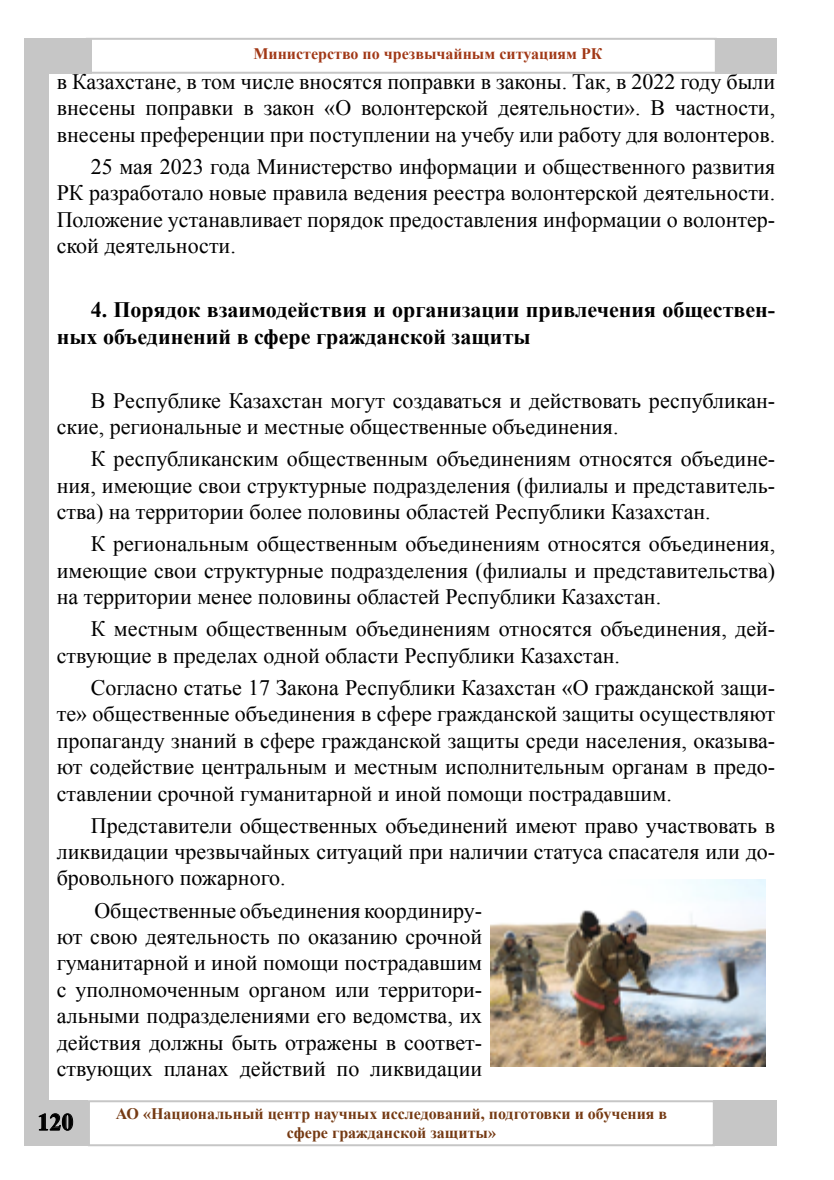
<style>
.page{position:relative;width:834px;height:1180px;background:#fff}
.page>*{position:absolute;margin:0;border:0;box-sizing:border-box;transform-origin:0 0}
.t1{font:24px "Times New Roman KZ Bold";color:#000}
.t2{font:22px/26.4px "Times New Roman";color:#000;text-align:justify}
.t3{font:700 22px/26.4px "Times New Roman";color:#000}
.t4{font:700 16px/19.2px "Times New Roman";color:#753a13;text-align:center}
.t5{font:700 16px "Times New Roman";color:#a13816}
</style>
<div class="page">
<div style="left:25px;top:38px;width:24px;height:1085px;background:#c6c6c6"></div>
<div style="left:49px;top:38px;width:43px;height:36px;background:#c6c6c6"></div>
<div style="left:715px;top:38px;width:62px;height:36px;background:#c6c6c6"></div>
<div style="left:86px;top:38px;width:630px;height:36px;border:2px solid #c6c6c6"></div>
<div style="left:25px;top:1100px;width:63px;height:45px;background:#c6c6c6"></div>
<div style="left:713px;top:1100px;width:64px;height:45px;background:#c6c6c6"></div>
<div style="left:88px;top:1100px;width:626px;height:45px;border:2px solid #c6c6c6"></div>
<svg style="left:39px;top:1113px;width:34px;height:17px"></svg>
<img style="left:490px;top:879px;width:275px;height:187px">
<p class="t5" style="left:253px;top:43px;width:350px">Министерство по чрезвычайным ситуациям РК</p>
<p class="t2" style="left:57px;top:68px;width:720px">в Казахстане, в том числе вносятся поправки в законы. Так, в 2022 году были внесены поправки в закон «О волонтерской деятельности». В частности, внесены преференции при поступлении на учебу или работу для волонтеров.</p>
<p class="t2" style="left:57px;top:153px;width:719px;text-indent:34px">25 мая 2023 года Министерство информации и общественного развития РК разработало новые правила ведения реестра волонтерской деятельности.<br>Положение устанавливает порядок предоставления информации о волонтер&shy;ской деятельности.</p>
<p class="t3" style="left:57px;top:296px;width:719px;text-indent:34px">4. Порядок взаимодействия и организации привлечения обществен&shy;ных объединений в сфере гражданской защиты</p>
<p class="t2" style="left:57px;top:386px;width:720px;text-indent:34px">В Республике Казахстан могут создаваться и действовать республикан&shy;ские, региональные и местные общественные объединения.</p>
<p class="t2" style="left:57px;top:445px;width:720px;text-indent:34px">К республиканским общественным объединениям относятся объедине&shy;ния, имеющие свои структурные подразделения (филиалы и представитель&shy;ства) на территории более половины областей Республики Казахстан.</p>
<p class="t2" style="left:57px;top:530px;width:720px;text-indent:34px">К региональным общественным объединениям относятся объединения, имеющие свои структурные подразделения (филиалы и представительства) на территории менее половины областей Республики Казахстан.</p>
<p class="t2" style="left:57px;top:615px;width:720px;text-indent:34px">К местным общественным объединениям относятся объединения, дей&shy;ствующие в пределах одной области Республики Казахстан.</p>
<p class="t2" style="left:57px;top:673px;width:720px;text-indent:34px">Согласно статье 17 Закона Республики Казахстан «О гражданской защи&shy;те» общественные объединения в сфере гражданской защиты осуществляют пропаганду знаний в сфере гражданской защиты среди населения, оказыва&shy;ют содействие центральным и местным исполнительным органам в предо&shy;ставлении срочной гуманитарной и иной помощи пострадавшим.</p>
<p class="t2" style="left:57px;top:811px;width:720px;text-indent:34px">Представители общественных объединений имеют право участвовать в ликвидации чрезвычайных ситуаций при наличии статуса спасателя или до&shy;бровольного пожарного.</p>
<p class="t2" style="left:57px;top:896px;width:427px;text-indent:38px">Общественные объединения координиру&shy;ют свою деятельность по оказанию срочной гуманитарной и иной помощи пострадавшим с уполномоченным органом или территори&shy;альными подразделениями его ведомства, их действия должны быть отражены в соответ&shy;ствующих планах действий по ликвидации</p>
<p class="t1" style="left:37px;top:1105px;width:37px">120</p>
<p class="t4" style="left:116px;top:1103px;width:553px">АО «Национальный центр научных исследований, подготовки и обучения в сфере гражданской защиты»</p>
</div>
